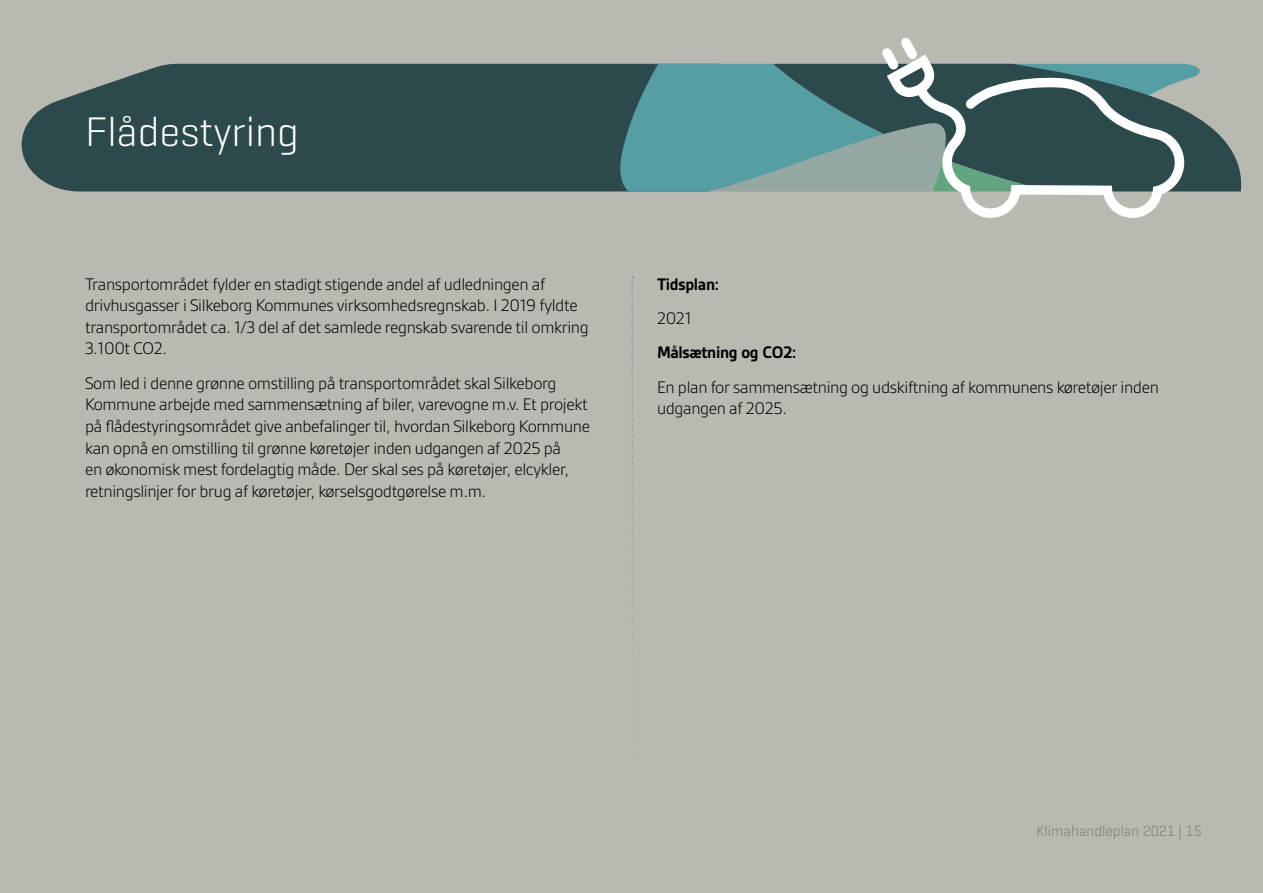
<style>
.page{position:relative;width:1263px;height:893px;background:#b8b9b1}
.page>*{position:absolute;margin:0;border:0;box-sizing:border-box;transform-origin:0 0}
.t1{font:300 42px "Geogrotesque";color:#fff}
.P__Brød{font:300 18px/21.6px "Gesta";letter-spacing:-.02em;color:#000}
.P__Brød-2{font:700 18px "Gesta";letter-spacing:-.02em;color:#000}
.t2{font:300 15px "Geogrotesque";color:#7b7f70}
</style>
<div class="page">
<div style="left:22px;top:64px;width:596px;height:127px;background:#2c4a4c"></div>
<svg style="left:1206px;top:123px;width:35px;height:68px;fill:#2c4a4c"></svg>
<svg style="left:887px;top:191px;width:297px;height:27px"></svg>
<svg style="left:618px;top:38px;width:588px;height:153px"></svg>
<svg style="left:631px;top:276px;width:2px;height:505px"></svg>
<h2 class="t1" style="left:85px;top:106px;width:215px">Flådestyring</h2>
<p class="P__Brød" style="left:85px;top:273px;width:505px">Transportområdet fylder en stadigt stigende andel af udledningen af drivhusgasser i Silkeborg Kommunes virksomhedsregnskab. I 2019 fyldte transportområdet ca. 1/3 del af det samlede regnskab svarende til omkring 3.100t CO2.</p>
<p class="P__Brød" style="left:85px;top:372px;width:506px">Som led i denne grønne omstilling på transportområdet skal Silkeborg Kommune arbejde med sammensætning af biler, varevogne m.v. Et projekt på flådestyringsområdet give anbefalinger til, hvordan Silkeborg Kommune kan opnå en omstilling til grønne køretøjer inden udgangen af 2025 på<br>en økonomisk mest fordelagtig måde. Der skal ses på køretøjer, elcykler, retningslinjer for brug af køretøjer, kørselsgodtgørelse m.m.</p>
<p class="P__Brød-2" style="left:657px;top:274px;width:63px">Tidsplan:</p>
<p class="P__Brød" style="left:657px;top:307px;width:36px">2021</p>
<p class="P__Brød-2" style="left:657px;top:342px;width:141px">Målsætning og CO2:</p>
<p class="P__Brød" style="left:657px;top:376px;width:503px">En plan for sammensætning og udskiftning af kommunens køretøjer inden udgangen af 2025.</p>
<p class="t2" style="left:1036px;top:822px;width:167px">Klimahandleplan 2021 | 15</p>
</div>
